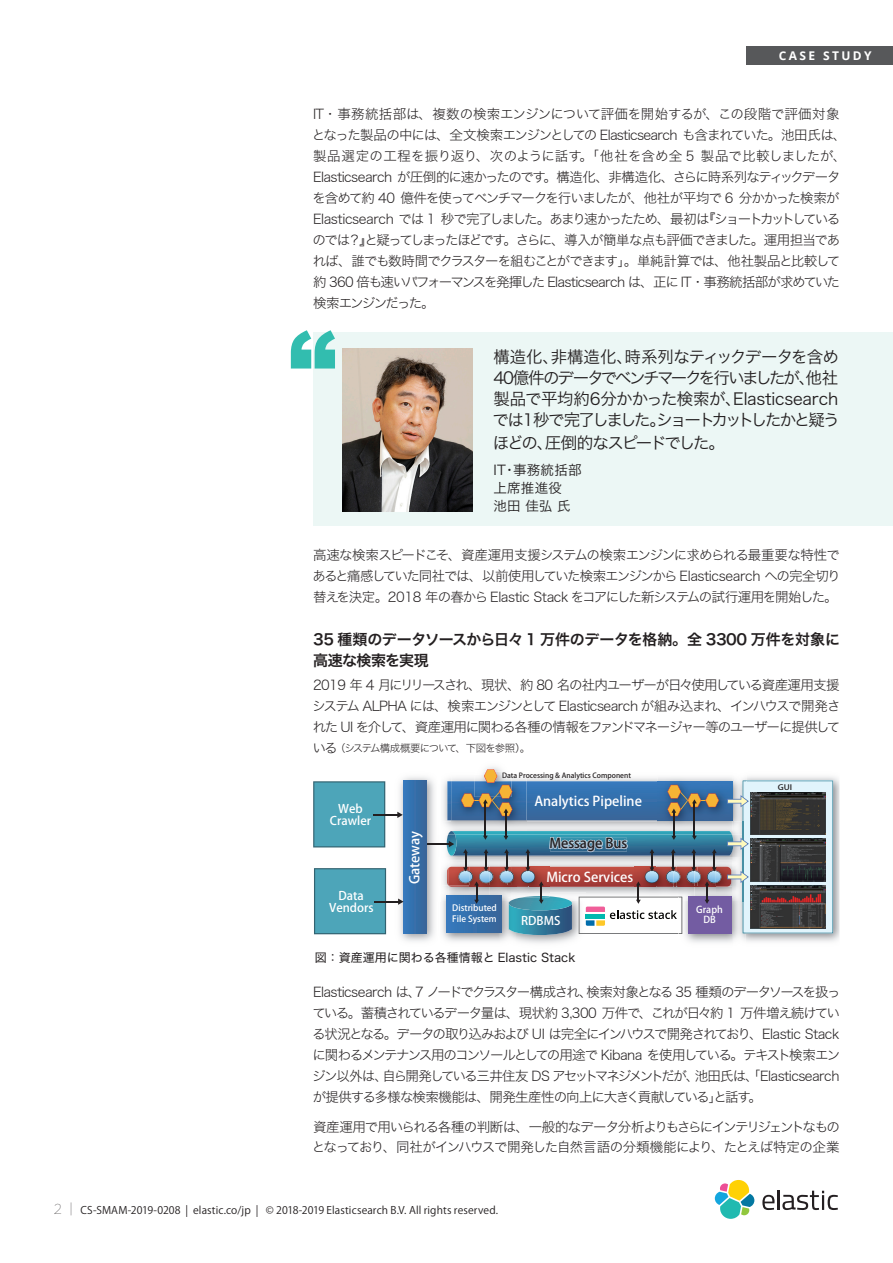
<style>
.page{position:relative;width:893px;height:1263px;background:#fff}
.page>*{position:absolute;margin:0;border:0;box-sizing:border-box;transform-origin:0 0}
.t1{font:900 96px "Arial";color:#32bdaf}
.body{font:16.5px/21px "Hira Kaku Std W3";letter-spacing:-.085em;color:#231f20}
.body-2{font:16.5px "Hira Kaku Std W3";letter-spacing:-.125em;color:#231f20}
.body-3{font:16.5px/22.5px "Hira Kaku Std W3";letter-spacing:-.13em;color:#231f20}
.body-4{font:16.5px "Hira Kaku Std W3";letter-spacing:-.06em;color:#231f20}
.body-5{font:16.5px/21px "Hira Kaku Std W3";letter-spacing:-.015em;color:#231f20}
.t2{font:15px/21px "Hira Kaku Std W6";letter-spacing:-.025em;color:#231f20}
.t3{font:13.5px/21px "Hira Kaku Std W2";letter-spacing:-.075em;color:#231f20}
.t4{font:13.5px "Hira Kaku Std W2";letter-spacing:-.04em;color:#231f20}
.t5{font:13.5px "Hira Kaku Std W2";letter-spacing:-.1em;color:#231f20}
.t6{font:13.5px "Hira Kaku Std W2";letter-spacing:-.05em;color:#231f20}
.t7{font:13.5px "Hira Kaku Std W2";letter-spacing:-.115em;color:#231f20}
.t8{font:13.5px/21px "Hira Kaku Std W2";letter-spacing:-.035em;color:#231f20}
.t9{font:13.5px "Hira Kaku Std W2";letter-spacing:-.095em;color:#231f20}
.t10{font:13.5px "Hira Kaku Std W2";letter-spacing:-.01em;color:#231f20}
.t11{font:13.5px "Hira Kaku Std W2";letter-spacing:-.135em;color:#231f20}
.t12{font:13.5px "Hira Kaku Std W2";letter-spacing:-.105em;color:#231f20}
.body-6{font:13.5px "Hira Kaku Std W3";letter-spacing:.02em;color:#231f20}
.t13{font:13.5px "Hira Kaku Std W2";letter-spacing:-.165em;color:#231f20}
.t14{font:13.5px "Hira Kaku Std W2";letter-spacing:-.145em;color:#231f20}
.t15{font:13.5px "Hira Kaku Std W2";letter-spacing:-.015em;color:#231f20}
.t16{font:13.5px "Hira Kaku Std W0";color:#231f20}
.t17{font:13.35px "Koz Go Pr 6 N Medium 90 msp RKSJ H";color:#fff}
.t18{font:13.35px "Koz Go Pr 6 N Medium 90 msp RKSJ H";color:#231f20}
.t19{font:12px "Hira Kaku Std W4";color:#231f20}
.t20{font:700 12px "Open Sans";letter-spacing:.2em;color:#fff}
.t21{font:11.85px/12.6px "Koz Go Pr 6 N Medium 90 msp RKSJ H";color:#fff;text-align:center}
.t22{font:10.5px "Koz Go Pro";letter-spacing:.01em;color:#231f20}
.t23{font:10.5px "Hira Kaku Std W2";letter-spacing:-.12em;color:#231f20}
.t24{font:10.5px "Hira Kaku Std W2";letter-spacing:-.085em;color:#231f20}
.t25{font:9.45px/10.2px "Koz Go Pr 6 N Medium 90 msp RKSJ H";color:#fff;text-align:center}
.t26{font:8.7px/10.2px "Koz Go Pr 6 N Medium 90 msp RKSJ H";color:#fff}
.t27{font:7.5px "Koz Go Pr 6 N Medium 90 msp RKSJ H";color:#231f20;scale:1.16 1}
.t28{font:7.05px "Koz Go Pr 6 N Medium 90 msp RKSJ H";color:#231f20}
.s1{color:#55656e}
</style>
<div class="page">
<div style="left:746px;top:47px;width:147px;height:18px;background:#57585a"></div>
<svg style="left:714px;top:1180px;width:41px;height:39px"></svg>
<svg style="left:762px;top:1191px;width:76px;height:19px"></svg>
<div style="left:313px;top:332px;width:580px;height:194px;background:#ecf7f5"></div>
<img style="left:343px;top:349px;width:129px;height:162px">
<img style="left:746px;top:777px;width:93px;height:165px">
<img style="left:487px;top:767px;width:12px;height:2px">
<img style="left:442px;top:901px;width:74px;height:43px">
<img style="left:442px;top:885px;width:5px;height:16px">
<hr style="left:414px;top:843px;width:36px;height:2px;background:#231f20">
<svg style="left:447px;top:769px;width:386px;height:166px;background:#8391a0"></svg>
<img style="left:397px;top:777px;width:38px;height:165px">
<img style="left:426px;top:843px;width:9px;height:2px">
<svg style="left:403px;top:781px;width:23px;height:152px;background:#356faa"></svg>
<svg style="left:313px;top:781px;width:72px;height:66px;background:#4ca1b5"></svg>
<hr style="left:374px;top:814px;width:24px;height:2px;background:#231f20">
<svg style="left:397px;top:812px;width:6px;height:6px"></svg>
<svg style="left:314px;top:868px;width:90px;height:66px;background:#6aafbf"></svg>
<p class="t20" style="left:779px;top:48px;width:38px">CASE</p>
<p class="t20" style="left:823px;top:48px;width:50px">STUDY</p>
<p class="t10" style="left:313px;top:104px;width:528px">IT・事務統括部は、複数の検索エンジンについて評価を開始するが、この段階で評価対象</p>
<p class="t6" style="left:312px;top:125px;width:536px">となった製品の中には、全文検索エンジンとしての Elasticsearch も含まれていた。池田氏は、</p>
<p class="t15" style="left:701px;top:146px;width:147px">製品で比較しましたが、</p>
<p class="t3" style="left:580px;top:145px;width:116px">。「他社を含め全 5</p>
<p class="t8" style="left:543px;top:145px;width:299px;text-indent:-230px">製品選定の工程を振り返り、次のように話す<br>。構造化、非構造化、さらに時系列なティックデータ</p>
<p class="t4" style="left:313px;top:167px;width:234px">Elasticsearch が圧倒的に速かったのです</p>
<p class="t3" style="left:312px;top:187px;width:529px">を含めて約 40 億件を使ってベンチマークを行いましたが、他社が平均で 6 分かかった検索が</p>
<p class="t13" style="left:702px;top:209px;width:140px">『ショートカットしている</p>
<p class="t3" style="left:504px;top:208px;width:338px;text-indent:-191px">Elasticsearch では 1 秒で完了しました。あまり速かったため、最初は<br>。さらに、導入が簡単な点も評価できました。運用担当であ</p>
<p class="t14" style="left:364px;top:230px;width:143px">と疑ってしまったほどです</p>
<p class="t3" style="left:313px;top:229px;width:529px">のでは<br>れば、誰でも数時間でクラスターを組むことができます」。単純計算では、他社製品と比較して約 360 倍も速いパフォーマンスを発揮した Elasticsearch は、正に IT・事務統括部が求めていた検索エンジンだった。</p>
<p class="t3" style="left:348px;top:229px;width:26px">？』</p>
<p class="t1" style="left:288px;top:296px;width:49px">“</p>
<p class="body-4" style="left:625px;top:345px;width:216px">時系列なティックデータを含め</p>
<p class="body" style="left:493px;top:346px;width:67px">構造化、</p>
<p class="body" style="left:551px;top:346px;width:84px">非構造化、</p>
<p class="body-2" style="left:493px;top:366px;width:346px">40億件のデータでベンチマークを行いましたが他社</p>
<p class="body-5" style="left:733px;top:367px;width:107px;text-indent:65px">、<br>Elasticsearch</p>
<p class="body" style="left:493px;top:388px;width:348px">製品で平均約6分かかった検索が、<br>では1秒で完了しましたショートカットしたかと疑う</p>
<p class="body-3" style="left:493px;top:409px;width:234px;text-indent:157px">。<br>ほどの圧倒的なスピードでした。</p>
<p class="body" style="left:537px;top:432px;width:18px">、</p>
<p class="body-6" style="left:513px;top:460px;width:70px">事務統括部</p>
<p class="body-6" style="left:493px;top:460px;width:14px">IT</p>
<p class="body-6" style="left:493px;top:478px;width:70px">上席推進役</p>
<p class="body-6" style="left:493px;top:496px;width:79px">池田佳弘氏</p>
<p class="body-6" style="left:503px;top:460px;width:15px">・</p>
<p class="t3" style="left:312px;top:544px;width:530px;text-align:justify">高速な検索スピードこそ、資産運用支援システムの検索エンジンに求められる最重要な特性であると痛感していた同社では、以前使用していた検索エンジンから Elasticsearch への完全切り替えを決定。2018 年の春から Elastic Stack をコアにした新システムの試行運用を開始した。</p>
<p class="t2" style="left:313px;top:630px;width:528px">35 種類のデータソースから日々 1 万件のデータを格納。全 3300 万件を対象に高速な検索を実現</p>
<p class="t3" style="left:312px;top:674px;width:530px;text-align:right">2019 年 4 月にリリースされ、現状、約 80 名の社内ユーザーが日々使用している資産運用支援システム ALPHA には、検索エンジンとして Elasticsearch が組み込まれ、インハウスで開発さ、資産運用に関わる各種の情報をファンドマネージャー等のユーザーに提供して</p>
<p class="t3" style="left:313px;top:716px;width:93px">れた UI を介して</p>
<p class="t3" style="left:312px;top:737px;width:27px">いる</p>
<p class="t24" style="left:456px;top:740px;width:76px">、下図を参照。(</p>
<p class="t23" style="left:335px;top:740px;width:124px">（システム構成概要について</p>
<p class="t21" style="left:330px;top:802px;width:43px">Web<br>Crawler</p>
<p class="t21" style="left:329px;top:889px;width:46px">Data<br>Vendors</p>
<p class="t17" style="left:407px;top:884px;width:55px;rotate:-90deg">Gateway</p>
<p class="t28" style="left:502px;top:771px;width:130px">Data Processing &amp; Analytics Component</p>
<p class="t17" style="left:534px;top:793px;width:109px">Analytics Pipeline</p>
<p class="t18" style="left:549px;top:836px;width:79px"><span class="s1">M</span>essage Bus</p>
<p class="t17" style="left:546px;top:869px;width:88px">Micro Services</p>
<p class="t26" style="left:452px;top:903px;width:46px">Distributed<br>File System</p>
<p class="t25" style="left:696px;top:904px;width:28px">Graph<br>DB</p>
<p class="t21" style="left:521px;top:914px;width:41px">RDBMS</p>
<p class="t19" style="left:315px;top:948px;width:262px">図：資産運用に関わる各種情報と Elastic Stack</p>
<p class="t27" style="left:778px;top:783px;width:14px">GUI</p>
<p class="t12" style="left:587px;top:982px;width:255px">検索対象となる 35 種類のデータソースを扱っ</p>
<p class="t4" style="left:313px;top:982px;width:281px">Elasticsearch は 7、ノードでクラスター構成され、</p>
<p class="t9" style="left:312px;top:1003px;width:529px">ている。蓄積されているデータ量は、現状約 3,300 万件で、これが日々約 1 万件増え続けてい</p>
<p class="t5" style="left:312px;top:1024px;width:529px">る状況となる。データの取り込みおよび UI は完全にインハウスで開発されており、Elastic Stack</p>
<p class="t7" style="left:313px;top:1045px;width:529px">に関わるメンテナンス用のコンソールとしての用途で Kibana を使用している。テキスト検索エン</p>
<p class="t4" style="left:695px;top:1066px;width:146px">池田氏は、「Elasticsearch</p>
<p class="t11" style="left:382px;top:1066px;width:318px">自ら開発している三井住友 DS アセットマネジメントだが、</p>
<p class="t3" style="left:312px;top:1065px;width:77px">ジン以外は、</p>
<p class="t3" style="left:313px;top:1086px;width:440px">が提供する多様な検索機能は、開発生産性の向上に大きく貢献していると話す</p>
<p class="t3" style="left:708px;top:1086px;width:15px">」</p>
<p class="t3" style="left:312px;top:1116px;width:530px;line-height:20.2px">資産運用で用いられる各種の判断は、一般的なデータ分析よりもさらにインテリジェントなものとなっており、同社がインハウスで開発した自然言語の分類機能により、たとえば特定の企業</p>
<p class="t3" style="left:748px;top:1086px;width:15px">。</p>
<p class="t16" style="left:54px;top:1199px;width:22px">2 |</p>
<p class="t22" style="left:186px;top:1203px;width:4px">|</p>
<p class="t22" style="left:256px;top:1203px;width:244px">| © 2018-2019 Elasticsearch .V.B All rights reserved.</p>
<p class="t22" style="left:193px;top:1203px;width:59px">elastic.co/jp</p>
<p class="t22" style="left:81px;top:1203px;width:102px">CS-SMAM-2019-0208</p>
</div>
